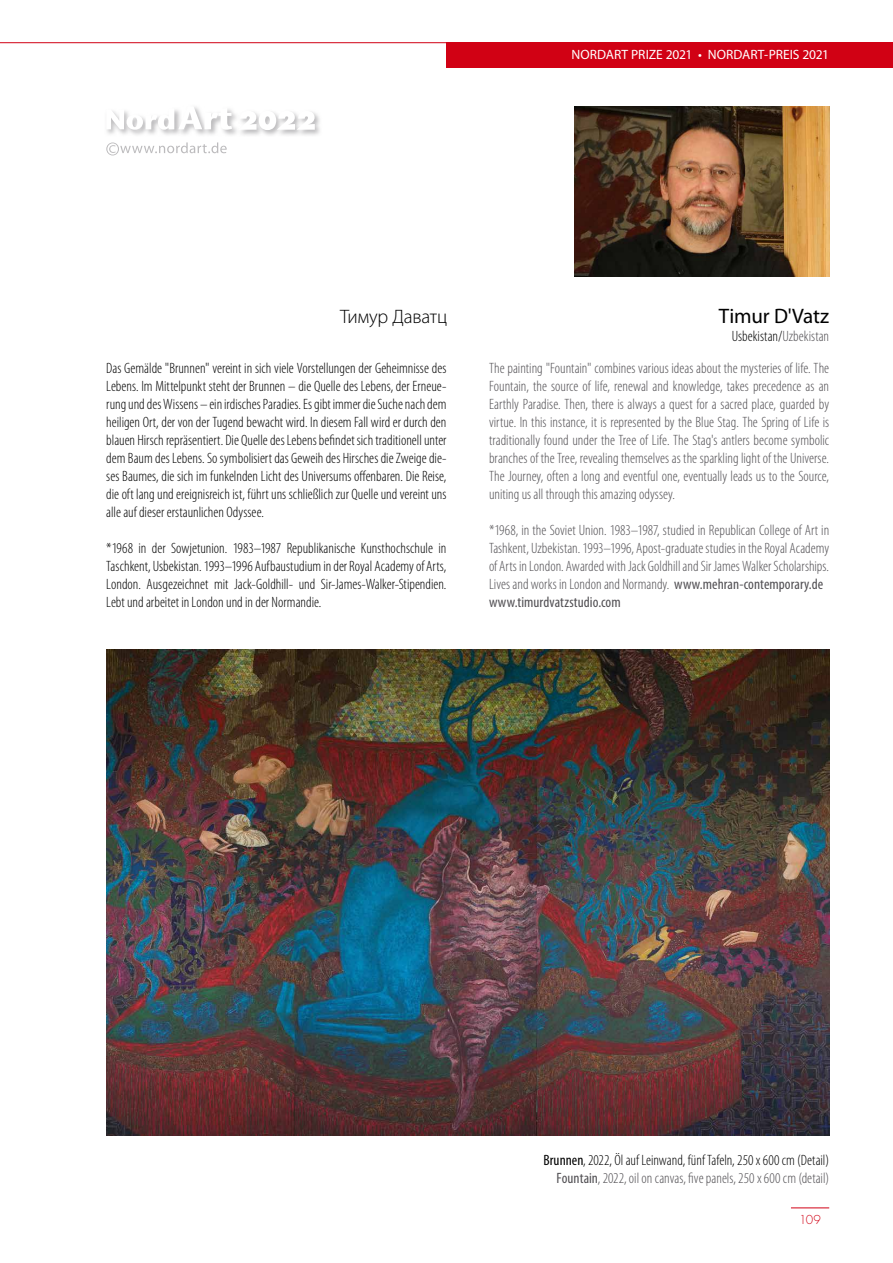
<style>
.page{position:relative;width:893px;height:1263px;background:#fff}
.page>*{position:absolute;margin:0;border:0;box-sizing:border-box;transform-origin:0 0}
.t1{font:21px "Myriad Pro";letter-spacing:-.01em;color:#000}
.t2{font:300 19.5px "Myriad Pro";letter-spacing:-.01em;color:#000}
.t3{font:300 condensed 15px/18px "Myriad Pro";color:#000;text-align:justify}
.t4{font:300 condensed 15px/18px "Myriad Pro";color:#514f53;text-align:justify}
.t5{font:13.5px "Myriad Pro";color:#fff}
.t6{font:300 12px "Futura Std";color:#d10114}
.s1{color:#514f53}
.s2{font-weight:400}
.s3{font-weight:400;color:#514f53}
</style>
<div class="page">
<div style="left:446px;top:43px;width:447px;height:25px;background:#d10114"></div>
<hr style="left:0;top:42px;width:446px;height:1px;background:#d10114">
<hr style="left:791px;top:1207px;width:38px;height:1px;background:#d10114">
<svg style="left:106px;top:130px;width:71px;height:5px"></svg>
<svg style="left:177px;top:111px;width:60px;height:24px"></svg>
<svg style="left:107px;top:107px;width:125px;height:23px"></svg>
<svg style="left:241px;top:113px;width:79px;height:23px"></svg>
<svg style="left:241px;top:111px;width:74px;height:19px"></svg>
<svg style="left:106px;top:142px;width:121px;height:13px"></svg>
<img style="left:574px;top:106px;width:255px;height:170px">
<img style="left:106px;top:650px;width:723px;height:485px">
<p class="t5" style="left:571px;top:46px;width:259px">NORDART PRIZE 2021 • NORDART-PREIS 2021</p>
<h2 class="t2" style="left:340px;top:305px;width:109px">Тимур Даватц</h2>
<h1 class="t1" style="left:719px;top:303px;width:112px">Timur D'Vatz</h1>
<p class="t3" style="left:732px;top:327px;width:99px">Usbekistan/<span class="s1">Uzbekistan</span></p>
<p class="t3" style="left:106px;top:359px;width:342px">Das Gemälde "Brunnen" vereint in sich viele Vorstellungen der Geheimnisse des Lebens. Im Mittelpunkt steht der Brunnen – die Quelle des Lebens, der Erneue&shy;rung und des Wissens – ein irdisches Paradies. Es gibt immer die Suche nach dem heiligen Ort, der von der Tugend bewacht wird. In diesem Fall wird er durch den blauen Hirsch repräsentiert. Die Quelle des Lebens befindet sich traditionell unter dem Baum des Lebens. So symbolisiert das Geweih des Hirsches die Zweige die&shy;ses Baumes, die sich im funkelnden Licht des Universums offenbaren. Die Reise, die oft lang und ereignisreich ist, führt uns schließlich zur Quelle und vereint uns alle auf dieser erstaunlichen Odyssee.</p>
<p class="t3" style="left:106px;top:539px;width:342px">*1968 in der Sowjetunion. 1983–1987 Republikanische Kunsthochschule in Taschkent, Usbekistan. 1993–1996 Aufbaustudium in der Royal Academy of Arts, London. Ausgezeichnet mit Jack-Goldhill- und Sir-James-Walker-Stipendien.<br>Lebt und arbeitet in London und in der Normandie.</p>
<p class="t4" style="left:489px;top:359px;width:342px">The painting "Fountain" combines various ideas about the mysteries of life. The Fountain, the source of life, renewal and knowledge, takes precedence as an Earthly Paradise. Then, there is always a quest for a sacred place, guarded by virtue. In this instance, it is represented by the Blue Stag. The Spring of Life is traditionally found under the Tree of Life. The Stag's antlers become symbolic branches of the Tree, revealing themselves as the sparkling light of the Universe.<br>The Journey, often a long and eventful one, eventually leads us to the Source, uniting us all through this amazing odyssey.</p>
<p class="t4" style="left:489px;top:521px;width:342px;text-align:left">*1968, in the Soviet Union. 1983–1987, studied in Republican College of Art in Tashkent, Uzbekistan. 1993–1996, Apost-graduate studies in the Royal Academy of Arts in London. Awarded with Jack Goldhill and Sir James Walker Scholarships.<br>Lives and works in London and Normandy. <span class="s2">www.mehran-contemporary.de www.timurdvatzstudio.com</span></p>
<p class="t3" style="left:543px;top:1151px;width:287px;text-align:right"><span class="s2">Brunnen</span>, 2022, Öl auf Leinwand, fünf Tafeln, 250 x 600 cm (Detail)<br><span class="s3">Fountain</span><span class="s1">, 2022, oil on canvas, five panels, 250 x 600 cm (detail)</span></p>
<p class="t6" style="left:799px;top:1213px;width:23px">109</p>
</div>
